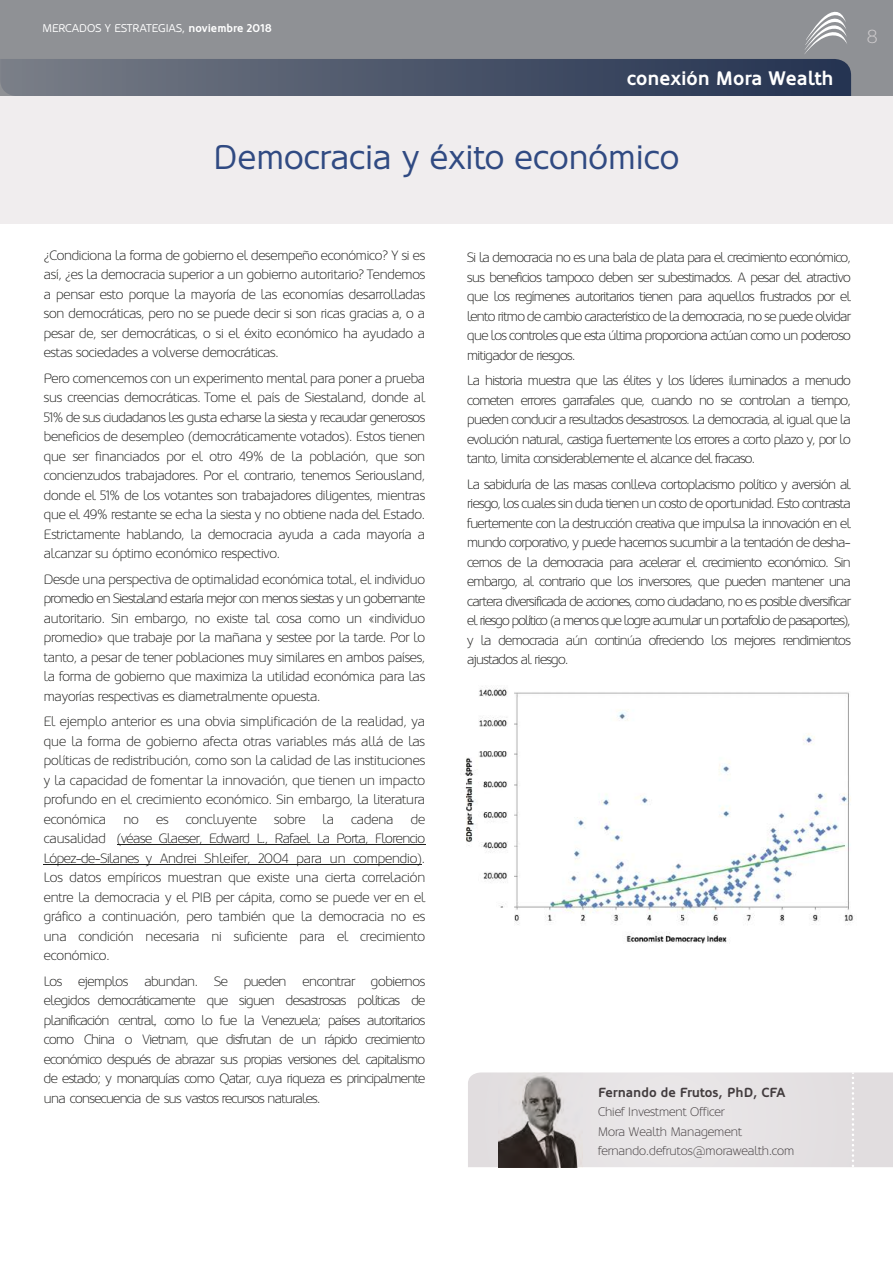
<style>
.page{position:relative;width:893px;height:1263px;background:#fff}
.page>*{position:absolute;margin:0;border:0;box-sizing:border-box;transform-origin:0 0}
.t1{font:34.35px "Oblik";color:#304a82}
.t2{font:700 19.5px "Oblik";color:#fff}
.t3{font:300 18.75px "Oblik";color:#d0cdcf}
.t4{font:300 13.5px/19.5px "Oblik";letter-spacing:-.01em;color:#1d1d1b;text-align:justify}
.t5{font:700 13.2px "Oblik";color:#423c3e}
.t6{font:300 12.3px/19px "Oblik";color:#423c3e}
.t7{font:11.25px "Oblik";color:#fff}
.s1{font-weight:700}
</style>
<div class="page">
<div style="left:0;top:0;width:893px;height:96px;background:#8f9195"></div>
<div style="left:0;top:96px;width:893px;height:128px;background:#f0edee"></div>
<svg style="left:468px;top:1072px;width:425px;height:95px;background:#d6d2d3"></svg>
<svg style="left:0;top:11px;width:851px;height:85px"></svg>
<hr style="left:44px;top:864px;width:378px;height:1px;background:#1d1d1b">
<hr style="left:117px;top:845px;width:308px;height:1px;background:#1d1d1b">
<img style="left:465px;top:686px;width:388px;height:258px">
<p class="t7" style="left:43px;top:22px;width:231px">MERCADOS Y ESTRATEGIAS, <span class="s1">noviembre 2018</span></p>
<h2 class="t2" style="left:627px;top:67px;width:208px">conexión Mora Wealth</h2>
<h1 class="t1" style="left:214px;top:138px;width:467px">Democracia y éxito económico</h1>
<h3 class="t3" style="left:867px;top:26px;width:12px">8</h3>
<p class="t4" style="left:44px;top:245px;width:383px">¿Condiciona la forma de gobierno el desempeño económico? Y si es así, ¿es la democracia superior a un gobierno autoritario? Tendemos a pensar esto porque la mayoría de las economías desarrolladas son democráticas, pero no se puede decir si son ricas gracias a, o a pesar de, ser democráticas, o si el éxito económico ha ayudado a estas sociedades a volverse democráticas.</p>
<p class="t4" style="left:44px;top:368px;width:383px">Pero comencemos con un experimento mental para poner a prueba sus creencias democráticas. Tome el país de Siestaland, donde al 51% de sus ciudadanos les gusta echarse la siesta y recaudar generosos beneficios de desempleo (democráticamente votados). Estos tienen que ser financiados por el otro 49% de la población, que son concienzudos trabajadores. Por el contrario, tenemos Seriousland, donde el 51% de los votantes son trabajadores diligentes, mientras que el 49% restante se echa la siesta y no obtiene nada del Estado.<br>Estrictamente hablando, la democracia ayuda a cada mayoría a alcanzar su óptimo económico respectivo.</p>
<p class="t4" style="left:44px;top:569px;width:383px">Desde una perspectiva de optimalidad económica total, el individuo promedio en Siestaland estaría mejor con menos siestas y un gobernante autoritario. Sin embargo, no existe tal cosa como un «individuo promedio» que trabaje por la mañana y sestee por la tarde. Por lo tanto, a pesar de tener poblaciones muy similares en ambos países, la forma de gobierno que maximiza la utilidad económica para las mayorías respectivas es diametralmente opuesta.</p>
<p class="t4" style="left:44px;top:712px;width:383px">El ejemplo anterior es una obvia simplificación de la realidad, ya que la forma de gobierno afecta otras variables más allá de las políticas de redistribución, como son la calidad de las instituciones y la capacidad de fomentar la innovación, que tienen un impacto profundo en el crecimiento económico. Sin embargo, la literatura económica</p>
<p class="t4" style="left:44px;top:809px;width:383px;text-indent:367px">de causalidad (véase Glaeser, Edward L., Rafael La Porta, Florencio López-de-Silanes y Andrei Shleifer, 2004 para un compendio).<br>Los datos empíricos muestran que existe una cierta correlación entre la democracia y el PIB per cápita, como se puede ver en el gráfico a continuación, pero también que la democracia no es una condición necesaria ni suficiente para el crecimiento económico.</p>
<p class="t4" style="left:44px;top:971px;width:383px">Los ejemplos abundan. Se pueden encontrar gobiernos elegidos democráticamente que siguen desastrosas políticas de planificación central, como lo fue la Venezuela; países autoritarios como China o Vietnam, que disfrutan de un rápido crecimiento económico después de abrazar sus propias versiones del capitalismo de estado; y monarquías como Qatar, cuya riqueza es principalmente una consecuencia de sus vastos recursos naturales.</p>
<p class="t4" style="left:123px;top:809px;width:17px">no</p>
<p class="t4" style="left:156px;top:809px;width:14px">es</p>
<p class="t4" style="left:186px;top:809px;width:73px">concluyente</p>
<p class="t4" style="left:274px;top:809px;width:33px">sobre</p>
<p class="t4" style="left:323px;top:809px;width:13px">la</p>
<p class="t4" style="left:351px;top:809px;width:44px">cadena</p>
<p class="t4" style="left:467px;top:248px;width:385px">Si la democracia no es una bala de plata para el crecimiento económico, sus beneficios tampoco deben ser subestimados. A pesar del atractivo que los regímenes autoritarios tienen para aquellos frustrados por el lento ritmo de cambio característico de la democracia, no se puede olvidar que los controles que esta última proporciona actúan como un poderoso mitigador de riesgos.</p>
<p class="t4" style="left:467px;top:371px;width:385px">La historia muestra que las élites y los líderes iluminados a menudo cometen errores garrafales que, cuando no se controlan a tiempo, pueden conducir a resultados desastrosos. La democracia, al igual que la evolución natural, castiga fuertemente los errores a corto plazo y, por lo tanto, limita considerablemente el alcance del fracaso.</p>
<p class="t4" style="left:467px;top:475px;width:385px">La sabiduría de las masas conlleva cortoplacismo político y aversión al riesgo, los cuales sin duda tienen un costo de oportunidad. Esto contrasta fuertemente con la destrucción creativa que impulsa la innovación en el mundo corporativo, y puede hacernos sucumbir a la tentación de desha&shy;cernos de la democracia para acelerar el crecimiento económico. Sin embargo, al contrario que los inversores, que pueden mantener una cartera diversificada de acciones, como ciudadano, no es posible diversificar el riesgo político (a menos que logre acumular un portafolio de pasaportes), y la democracia aún continúa ofreciendo los mejores rendimientos ajustados al riesgo.</p>
<p class="t5" style="left:598px;top:1085px;width:189px">Fernando de Frutos, PhD, CFA</p>
<p class="t6" style="left:598px;top:1103px;width:198px">Chief Investment Officer<br>Mora Wealth Management fernando.defrutos@morawealth.com</p>
</div>
